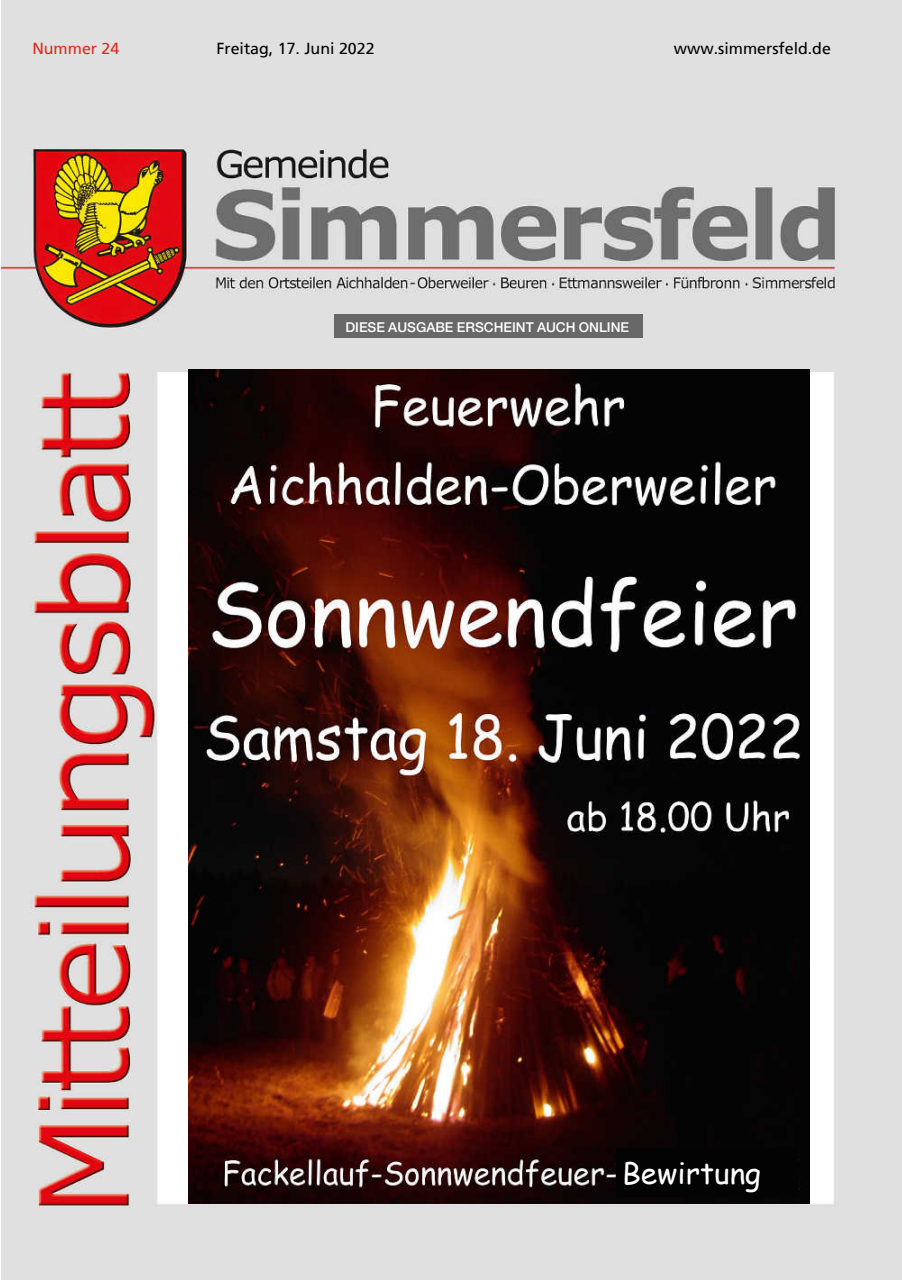
<style>
.page{position:relative;width:902px;height:1280px;background:#fff}
.page>*{position:absolute;margin:0;border:0;box-sizing:border-box;transform-origin:0 0}
.t1{font:29.7px "Comic Sans MS";color:#fff}
.t2{font:15.9px "Frutiger";color:#000}
.t3{font:15.9px "Frutiger";color:#dc2a1b}
.t4{font:500 13.65px "Helvetica Neue";color:#fff}
</style>
<div class="page">
<img style="left:2px;top:0;width:899px;height:1279px">
<div style="left:334px;top:315px;width:308px;height:23px;background:#676867"></div>
<img style="left:188px;top:370px;width:621px;height:833px">
<div style="left:616px;top:1148px;width:181px;height:48px;background:#030303"></div>
<div style="left:616px;top:1148px;width:181px;height:49px;border:1px solid #030303"></div>
<p class="t3" style="left:32px;top:39px;width:88px">Nummer 24</p>
<p class="t2" style="left:673px;top:39px;width:158px">www.simmersfeld.de</p>
<p class="t2" style="left:216px;top:39px;width:159px">Freitag, 17. Juni 2022</p>
<p class="t4" style="left:345px;top:319px;width:285px">DIESE AUSGABE ERSCHEINT AUCH ONLINE</p>
<h1 class="t1" style="left:622px;top:1151px;width:140px">Bewirtung</h1>
</div>
